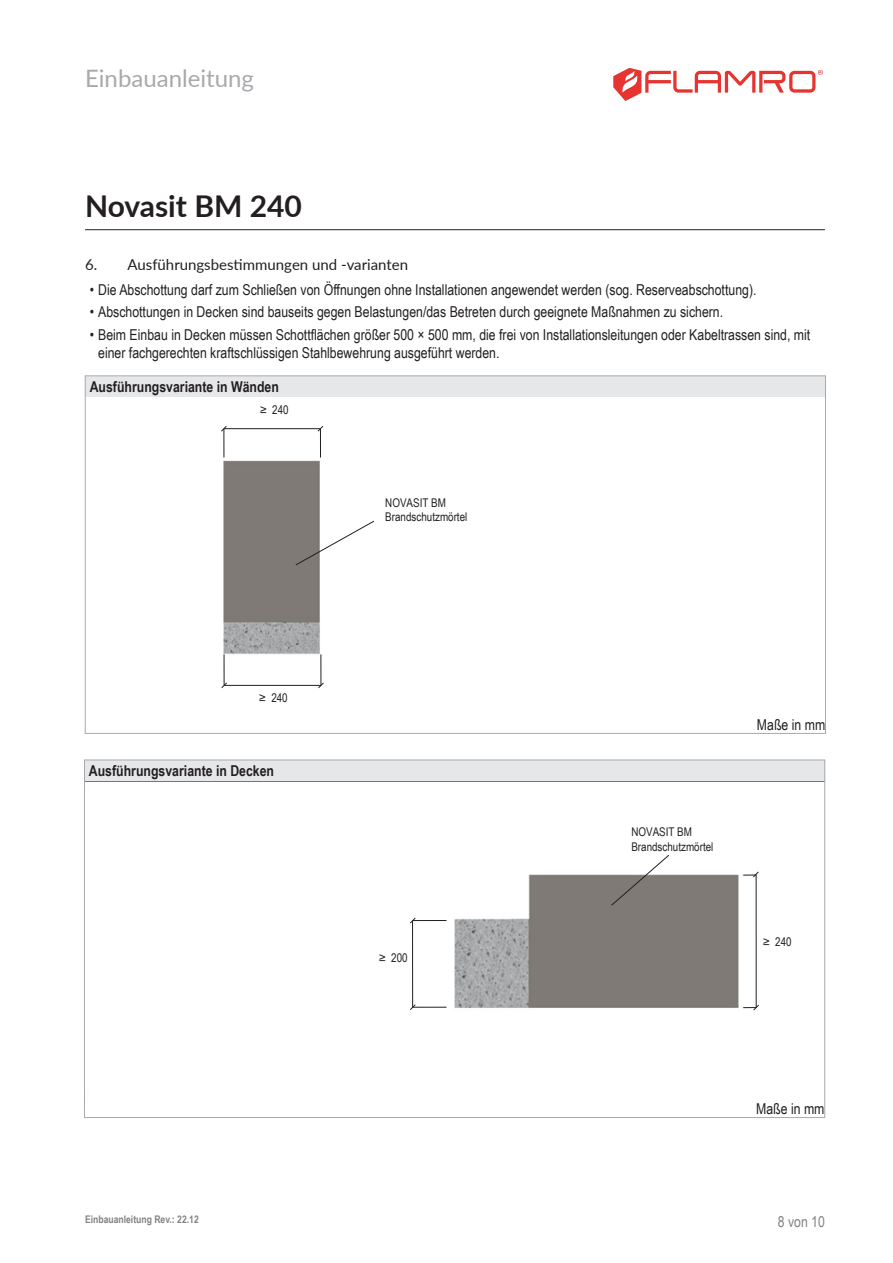
<style>
.page{position:relative;width:893px;height:1263px;background:#fff}
.page>*{position:absolute;margin:0;border:0;box-sizing:border-box;transform-origin:0 0}
.t1{font:700 30px "Lato";color:#231f20}
.t2{font:24px "Lato";color:#a8a9ad}
.p___Fließtext_rechts{font:15px/18px "Arial Narrow";color:#231f20}
.p___Zwischenüberschr{font:700 15px "Arial Narrow";color:#231f20}
.t3{font:15px "Lato";color:#231f20}
.t4{font:15px "Arial Narrow";color:#808285}
.t5{font:12px/14.4px "Arial Narrow";color:#231f20}
.t6{font:700 10.5px "Arial Narrow";color:#808285}
</style>
<div class="page">
<hr style="left:85px;top:229px;width:740px;height:1px;background:#231f20">
<div style="left:85px;top:376px;width:740px;height:21px;background:#e6e7e9"></div>
<img style="left:223px;top:426px;width:152px;height:263px">
<hr style="left:224px;top:428px;width:96px;height:1px;background:#231f20">
<svg style="left:221px;top:426px;width:6px;height:31px"></svg>
<svg style="left:317px;top:426px;width:6px;height:31px"></svg>
<hr style="left:224px;top:685px;width:97px;height:1px;background:#231f20">
<svg style="left:221px;top:682px;width:6px;height:6px"></svg>
<svg style="left:318px;top:682px;width:6px;height:6px"></svg>
<hr style="left:224px;top:654px;width:1px;height:31px;background:#231f20">
<hr style="left:321px;top:654px;width:1px;height:31px;background:#231f20">
<svg style="left:295px;top:521px;width:79px;height:44px"></svg>
<div style="left:85px;top:760px;width:740px;height:21px;background:#e6e7e9"></div>
<img style="left:86px;top:781px;width:737px;height:230px">
<hr style="left:413px;top:920px;width:34px;height:1px;background:#231f20">
<hr style="left:413px;top:1007px;width:34px;height:1px;background:#231f20">
<svg style="left:410px;top:917px;width:6px;height:6px"></svg>
<svg style="left:410px;top:1004px;width:6px;height:6px"></svg>
<hr style="left:412px;top:920px;width:1px;height:87px;background:#231f20">
<hr style="left:756px;top:874px;width:1px;height:133px;background:#231f20">
<svg style="left:743px;top:871px;width:16px;height:6px"></svg>
<svg style="left:743px;top:1004px;width:16px;height:6px"></svg>
<svg style="left:611px;top:855px;width:58px;height:51px"></svg>
<svg style="left:613px;top:68px;width:210px;height:33px"></svg>
<h2 class="t2" style="left:85px;top:61px;width:170px">Einbauanleitung</h2>
<h1 class="t1" style="left:85px;top:184px;width:218px">Novasit BM 240</h1>
<p class="t3" style="left:85px;top:253px;width:325px">6. Ausführungsbestimmungen und -varianten</p>
<p class="p___Fließtext_rechts" style="left:90px;top:280px;width:668px">• Die Abschottung darf zum Schließen von Öffnungen ohne Installationen angewendet werden (sog. Reserveabschottung).</p>
<p class="p___Fließtext_rechts" style="left:90px;top:303px;width:635px">• Abschottungen in Decken sind bauseits gegen Belastungen/das Betreten durch geeignete Maßnahmen zu sichern.</p>
<p class="p___Fließtext_rechts" style="left:98px;top:325px;width:714px;text-indent:-9px">• Beim Einbau in Decken müssen Schottflächen größer 500 × 500 mm, die frei von Installationsleitungen oder Kabeltrassen sind, mit einer fachgerechten kraftschlüssigen Stahlbewehrung ausgeführt werden.</p>
<p class="p___Zwischenüberschr" style="left:90px;top:375px;width:191px">Ausführungsvariante in Wänden</p>
<p class="t5" style="left:260px;top:402px;width:30px">≥ 240</p>
<p class="t5" style="left:259px;top:690px;width:30px">≥ 240</p>
<p class="p___Zwischenüberschr" style="left:89px;top:760px;width:187px">Ausführungsvariante in Decken</p>
<p class="t5" style="left:385px;top:495px;width:84px">NOVASIT BM<br>Brandschutzmörtel</p>
<p class="t5" style="left:379px;top:950px;width:30px">≥ 200</p>
<p class="t5" style="left:631px;top:824px;width:84px">NOVASIT BM<br>Brandschutzmörtel</p>
<p class="p___Fließtext_rechts" style="left:757px;top:715px;width:70px">Maße in mm</p>
<p class="t5" style="left:763px;top:934px;width:30px">≥ 240</p>
<p class="p___Fließtext_rechts" style="left:756px;top:1099px;width:70px">Maße in mm</p>
<p class="t6" style="left:85px;top:1212px;width:115px">Einbauanleitung Rev.: 22.12</p>
<p class="t4" style="left:778px;top:1210px;width:49px">8 von 10</p>
</div>
